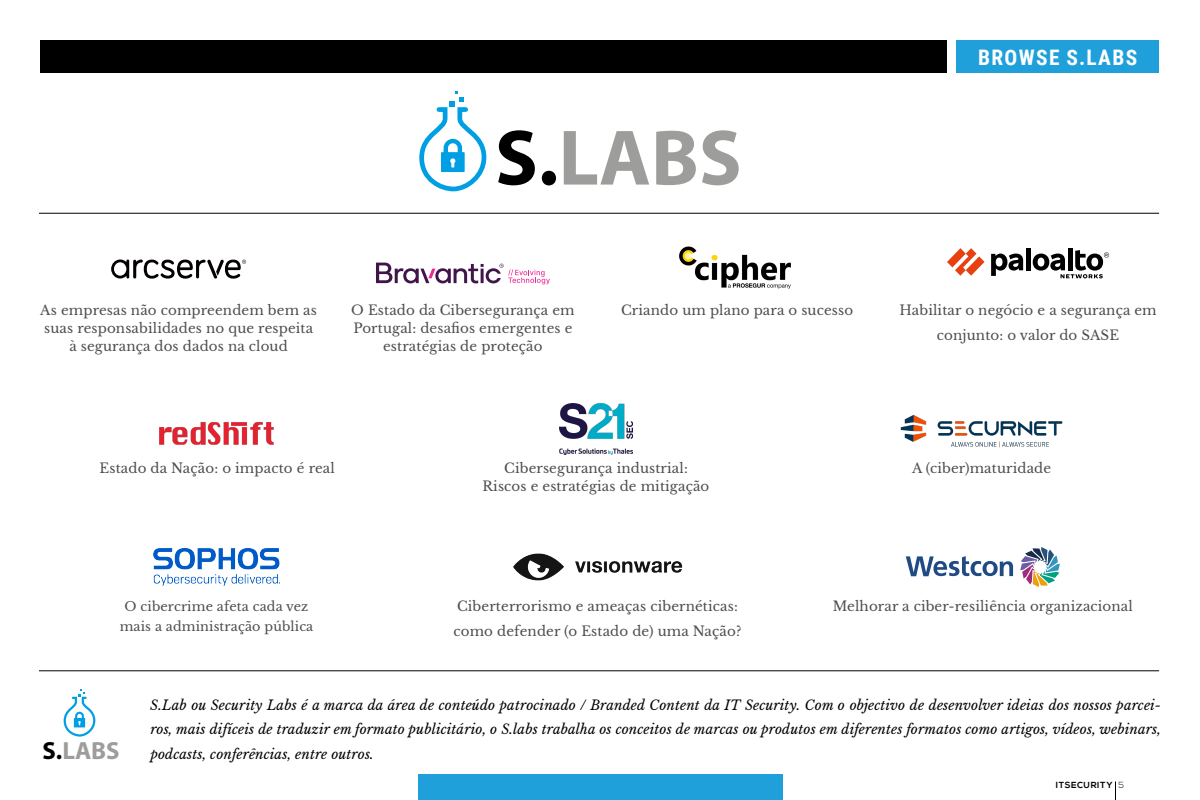
<style>
.page{position:relative;width:1200px;height:800px;background:#fff}
.page>*{position:absolute;margin:0;border:0;box-sizing:border-box;transform-origin:0 0}
.t1{font:700 79.28px "Myriad Pro";color:#9d9d9c}
.t2{font:700 24.84px "Myriad Pro";color:#9d9d9c}
.t3{font:700 21.36px "Roboto Condensed";letter-spacing:.065em;color:#fff}
.t4{font:13.44px/18px "Libre Baskerville";letter-spacing:.01em;color:#4d4d4d;text-align:center}
.t5{font:italic 13.44px/24.8px "Libre Baskerville";letter-spacing:.01em;color:#000;text-align:justify}
.t6{font:12.8px/20px "Libre Baskerville";letter-spacing:.01em;color:#4d4d4d;text-align:center}
.t7{font:700 8.8px "Nexa";letter-spacing:.06em;color:#000}
.s1{color:#000}
.s2{font-weight:300}
</style>
<div class="page">
<div style="left:956px;top:40px;width:203px;height:33px;background:#1fa0db"></div>
<svg style="left:419px;top:91px;width:68px;height:101px"></svg>
<svg style="left:63px;top:689px;width:33px;height:48px"></svg>
<hr style="left:39px;top:213px;width:1120px;height:1px;background:#000">
<hr style="left:39px;top:670px;width:1120px;height:1px;background:#000">
<img style="left:679px;top:246px;width:112px;height:43px">
<img style="left:513px;top:553px;width:170px;height:28px">
<svg style="left:906px;top:556px;width:107px;height:20px"></svg>
<svg style="left:1020px;top:547px;width:40px;height:40px"></svg>
<img style="left:153px;top:549px;width:127px;height:36px">
<svg style="left:947px;top:248px;width:38px;height:28px"></svg>
<div style="left:1026px;top:248px;width:5px;height:22px;background:#000"></div>
<svg style="left:991px;top:254px;width:32px;height:22px"></svg>
<div style="left:1068px;top:248px;width:5px;height:22px;background:#000"></div>
<svg style="left:1033px;top:250px;width:76px;height:28px"></svg>
<img style="left:560px;top:404px;width:72px;height:50px">
<img style="left:900px;top:415px;width:163px;height:33px">
<svg style="left:111px;top:259px;width:135px;height:20px"></svg>
<svg style="left:376px;top:263px;width:174px;height:21px"></svg>
<img style="left:159px;top:422px;width:115px;height:23px">
<svg style="left:1115px;top:782px;width:1px;height:18px"></svg>
<div style="left:40px;top:40px;width:906px;height:33px;background:#000"></div>
<div style="left:418px;top:775px;width:364px;height:25px;background:#1fa0db"></div>
<h1 class="t1" style="left:495px;top:106px;width:248px"><span class="s1">S.</span>LABS</h1>
<h3 class="t3" style="left:978px;top:42px;width:161px">BROWSE S.LABS</h3>
<p class="t4" style="left:40px;top:302px;width:278px">As empresas não compreendem bem as suas responsabilidades no que respeita à segurança dos dados na cloud</p>
<p class="t4" style="left:351px;top:302px;width:225px">O Estado da Cibersegurança em</p>
<p class="t4" style="left:621px;top:302px;width:234px">Criando um plano para o sucesso</p>
<p class="t4" style="left:353px;top:320px;width:221px">Portugal: desafios emergentes e estratégias de proteção</p>
<p class="t4" style="left:899px;top:298px;width:259px;line-height:24.2px">Habilitar o negócio e a segurança em conjunto: o valor do SASE</p>
<p class="t4" style="left:100px;top:459px;width:237px">Estado da Nação: o impacto é real</p>
<p class="t4" style="left:483px;top:459px;width:228px">Cibersegurança industrial:<br>Riscos e estratégias de mitigação</p>
<p class="t4" style="left:912px;top:459px;width:141px">A (ciber)maturidade</p>
<p class="t6" style="left:120px;top:596px;width:195px">O cibercrime afeta cada vez mais a administração pública</p>
<p class="t4" style="left:454px;top:595px;width:289px;line-height:24.2px;text-align:left">Ciberterrorismo e ameaças cibernéticas: como defender (o Estado de) uma Nação?</p>
<p class="t4" style="left:833px;top:598px;width:302px">Melhorar a ciber-resiliência organizacional</p>
<h2 class="t2" style="left:42px;top:735px;width:79px"><span class="s1">S.</span>LABS</h2>
<p class="t5" style="left:150px;top:692px;width:1012px">S.Lab ou Security Labs é a marca da área de conteúdo patrocinado / Branded Content da IT Security. Com o objectivo de desenvolver ideias dos nossos parcei&shy;ros, mais difíceis de traduzir em formato publicitário, o S.labs trabalha os conceitos de marcas ou produtos em diferentes formatos como artigos, vídeos, webinars, podcasts, conferências, entre outros.</p>
<p class="t7" style="left:1056px;top:780px;width:70px">ITSECURITY <span class="s2">5</span></p>
</div>
